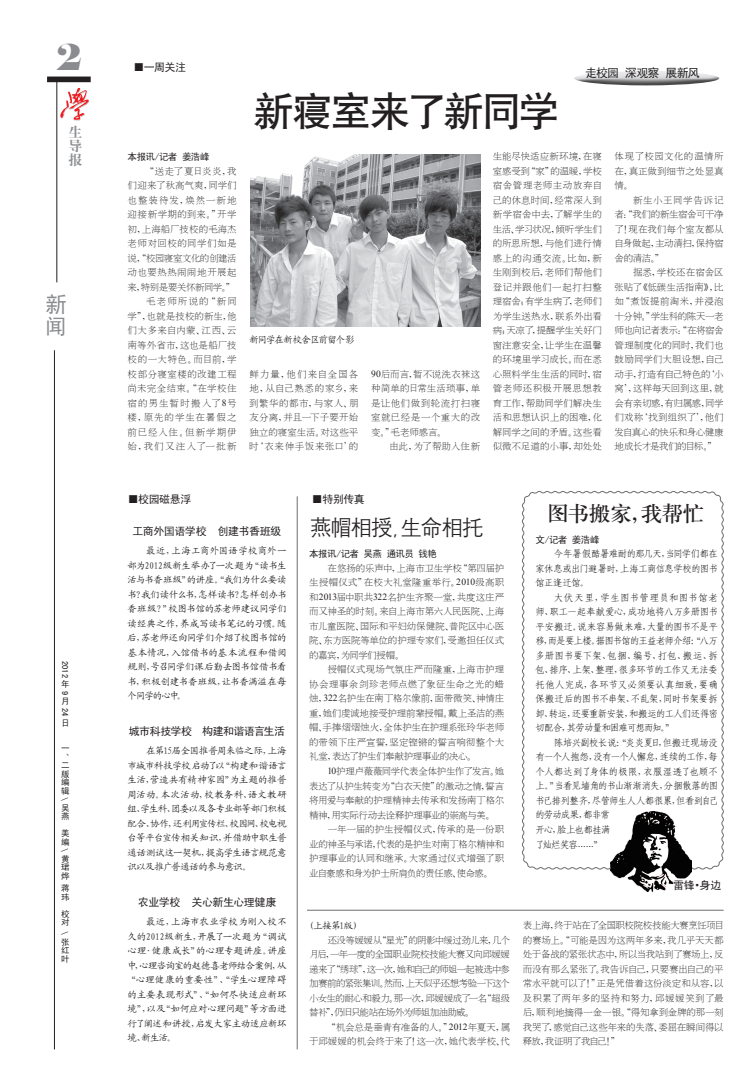
<style>
.page{position:relative;width:752px;height:1092px;background:#fff}
.page>*{position:absolute;margin:0;border:0;box-sizing:border-box;transform-origin:0 0}
.大标题{font:40px "H Yb 1 gj";letter-spacing:-.05em;color:#231f20}
.报眉{font:36px "Elephant";color:#8a8c8f}
.正文{font:22px "H Yg 2 gj";letter-spacing:-.075em;color:#231f20}
.正文-2{font:22px "H Ya 3 gj";letter-spacing:-.03em;color:#231f20}
.报眉-2{font:22px/22px "Sim Hei";color:#8a8c8f}
.报眉-3{font:14px/14px "H Ya 4 gj";color:#8a8c8f;text-align:justify}
.正文-3{font:12px "Sim Hei";letter-spacing:-.07em;color:#231f20}
.小标题{font:11px "Sim Hei";letter-spacing:-.05em;color:#231f20}
.栏口{font:11px "Sim Hei";letter-spacing:-.04em;color:#231f20}
.正文-4{font:11px "Sim Hei";color:#231f20}
.正文-5{font:9.5px/14.5px "H Ya 2 gj";letter-spacing:-.015em;color:#231f20;text-align:justify}
.正文-6{font:9.5px/14.5px "Kai Ti GB2312";letter-spacing:-.045em;color:#231f20;text-align:justify}
.正文-7{font:9.5px/14.5px "Fang Song GB2312";letter-spacing:-.075em;color:#231f20;text-align:justify}
.正文-8{font:9.5px "Sim Hei";letter-spacing:-.055em;color:#231f20}
.正文-9{font:9.5px "Kai Ti GB2312";letter-spacing:-.08em;color:#231f20}
.报眉-4{font:8.5px/8.5px "Sim Hei";color:#231f20}
.s1{font-family:"Times New Roman"}
</style>
<div class="page">
<hr style="left:56px;top:81px;width:1px;height:201px;background:#231f20">
<div style="left:47px;top:76px;width:44px;height:6px;background:#231f20"></div>
<img style="left:60px;top:88px;width:29px;height:33px">
<hr style="left:54px;top:350px;width:1px;height:699px;background:#231f20">
<div style="left:572px;top:70px;width:147px;height:10px;background:#fff;opacity:.75"></div>
<div style="left:572px;top:74px;width:147px;height:12px;background:#231f20;opacity:.75"></div>
<svg style="left:522px;top:491px;width:202px;height:379px"></svg>
<img style="left:250px;top:154px;width:230px;height:173px">
<img style="left:610px;top:811px;width:81px;height:80px">
<hr style="left:307px;top:909px;width:416px;height:1px;background:#6c6d70">
<hr style="left:297px;top:496px;width:1px;height:553px;background:#6c6d70">
<p class="报眉" style="left:56px;top:34px;width:28px">2</p>
<p class="报眉-3" style="left:68px;top:125px;width:15px">生导报</p>
<p class="报眉-2" style="left:45px;top:293px;width:22px">新闻</p>
<p class="报眉-4" style="left:69px;top:660px;width:18px;rotate:90deg">2012</p>
<p class="报眉-4" style="left:61px;top:680px;width:9px">年</p>
<p class="报眉-4" style="left:69px;top:690px;width:6px;rotate:90deg">9</p>
<p class="报眉-4" style="left:61px;top:697px;width:8px">月</p>
<p class="报眉-4" style="left:69px;top:707px;width:10px;rotate:90deg">24</p>
<p class="报眉-4" style="left:61px;top:718px;width:8px">日</p>
<p class="报眉-4" style="left:61px;top:743px;width:10px;text-align:justify">一、二版编辑</p>
<p class="报眉-4" style="left:69px;top:796px;width:6px;rotate:90deg">\</p>
<p class="报眉-4" style="left:61px;top:803px;width:9px">吴燕</p>
<p class="报眉-4" style="left:61px;top:828px;width:9px">美编</p>
<p class="报眉-4" style="left:69px;top:847px;width:6px;rotate:90deg">\</p>
<p class="报眉-4" style="left:61px;top:854px;width:10px;text-align:justify">黄珺烨</p>
<p class="报眉-4" style="left:61px;top:884px;width:9px">蒋玮</p>
<p class="报眉-4" style="left:61px;top:909px;width:10px">校对</p>
<p class="报眉-4" style="left:69px;top:930px;width:6px;rotate:90deg">\</p>
<p class="报眉-4" style="left:61px;top:937px;width:9px;text-align:justify">张红叶</p>
<p class="栏口" style="left:133px;top:62px;width:54px">■一周关注</p>
<p class="正文-3" style="left:584px;top:67px;width:116px">走校园 深观察 展新风</p>
<p class="正文-8" style="left:127px;top:152px;width:83px">本报讯/记者 姜浩峰</p>
<p class="正文-5" style="left:127px;top:164px;width:111px;text-indent:17px">“送走了夏日炎炎，我们迎来了秋高气爽，同学们也整装待发，焕然一新地迎接新学期的到来。”开学初，上海船厂技校的毛海杰老师对回校的同学们如是说，“校园寝室文化的创建活动也要热热闹闹地开展起来，特别是要关怀新同学。”</p>
<p class="正文-5" style="left:127px;top:294px;width:111px;text-indent:19px">毛老师所说的“新同学”，也就是技校的新生，他们大多来自内蒙、江西、云南等外省市，这也是船厂技校的一大特色。而目前，学校部分寝室楼的改建工程尚未完全结束。“在学校住宿的男生暂时搬入了<span class="s1">8</span>号楼，原先的学生在暑假之前已经入住。但新学期伊始，我们又注入了一批新</p>
<p class="大标题" style="left:253px;top:91px;width:307px">新寝室来了新同学</p>
<p class="正文-9" style="left:249px;top:335px;width:107px">新同学在新校舍区前留个影</p>
<p class="正文-5" style="left:249px;top:366px;width:111px">鲜力量，他们来自全国各地，从自己熟悉的家乡，来到繁华的都市，与家人、朋友分离，并且一下子要开始独立的寝室生活。对这些平时‘衣来伸手饭来张口’的</p>
<p class="正文-5" style="left:371px;top:366px;width:111px"><span class="s1">90</span>后而言，暂不说洗衣袜这种简单的日常生活琐事，单是让他们做到轮流打扫寝室就已经是一个重大的改变。”毛老师感言。</p>
<p class="正文-5" style="left:389px;top:439px;width:92px">由此，为了帮助入住新</p>
<p class="正文-5" style="left:492px;top:149px;width:111px">生能尽快适应新环境，在寝室感受到“家”的温暖，学校宿舍管理老师主动放弃自己的休息时间，经常深入到新学宿舍中去，了解学生的生活、学习状况，倾听学生们的所思所想，与他们进行情感上的沟通交流。比如，新生刚到校后，老师们帮他们登记并跟他们一起打扫整理宿舍；有学生病了，老师们为学生送热水，联系外出看病；天凉了，提醒学生关好门窗注意安全，让学生在温馨的环境里学习成长。而在悉心照料学生生活的同时，宿管老师还积极开展思想教育工作，帮助同学们解决生活和思想认识上的困难，化解同学之间的矛盾。这些看似微不足道的小事，却处处</p>
<p class="正文-5" style="left:614px;top:149px;width:111px">体现了校园文化的温情所在，真正做到细节之处显真情。</p>
<p class="正文-5" style="left:614px;top:193px;width:111px;text-indent:19px">新生小王同学告诉记者：“我们的新生宿舍可干净了！现在我们每个室友都从自身做起，主动清扫，保持宿舍的清洁。”</p>
<p class="正文-5" style="left:614px;top:265px;width:111px;text-indent:18px">据悉，学校还在宿舍区张贴了《低碳生活指南》，比如“煮饭提前淘米，并浸泡十分钟。”学生科的陈天一老师也向记者表示：“在将宿舍管理制度化的同时，我们也鼓励同学们大胆设想，自己动手，打造有自己特色的‘小窝’，这样每天回到这里，就会有亲切感，有归属感，同学们戏称‘找到组织了’，他们发自真心的快乐和身心健康地成长才是我们的目标。”</p>
<p class="栏口" style="left:128px;top:493px;width:65px">■校园磁悬浮</p>
<p class="栏口" style="left:312px;top:493px;width:54px">■特别传真</p>
<p class="正文" style="left:309px;top:516px;width:175px">燕帽相授，生命相托</p>
<p class="小标题" style="left:132px;top:526px;width:150px">工商外国语学校 创建书香班级</p>
<p class="正文-6" style="left:127px;top:543px;width:161px;text-indent:19px">最近，上海工商外国语学校商外一部为2012级新生举办了一次题为“读书生活与书香班级”的讲座。“我们为什么要读书？我们读什么书，怎样读书？怎样创办书香班级？”校图书馆的苏老师建议同学们读经典之作，养成写读书笔记的习惯。随后，苏老师还向同学们介绍了校图书馆的基本情况，入馆借书的基本流程和借阅规则，号召同学们课后勤去图书馆借书看书，积极创建书香班级，让书香满溢在每个同学的心中。</p>
<p class="小标题" style="left:129px;top:725px;width:158px">城市科技学校 构建和谐语言生活</p>
<p class="正文-6" style="left:127px;top:743px;width:161px;text-indent:19px">在第15届全国推普周来临之际，上海市城市科技学校启动了以“构建和谐语言生活，营造共有精神家园”为主题的推普周活动。本次活动，校教务科、语文教研组、学生科、团委以及各专业部等部门积极配合、协作，还利用宣传栏、校园网、校电视台等平台宣传相关知识，并借助中职生普通话测试这一契机，提高学生语言规范意识以及推广普通话的参与意识。</p>
<p class="小标题" style="left:138px;top:896px;width:140px">农业学校 关心新生心理健康</p>
<p class="正文-6" style="left:126px;top:914px;width:162px;text-indent:19px">最近，上海市农业学校为刚入校不久的2012级新生，开展了一次题为“调试心理·健康成长”的心理专题讲座。讲座中，心理咨询室的赵德喜老师结合案例，从“心理健康的重要性”、“学生心理障碍的主要表现形式”、“如何尽快适应新环境”，以及“如何应对心理问题”等方面进行了阐述和讲授，启发大家主动适应新环境、新生活。</p>
<p class="正文-8" style="left:309px;top:549px;width:129px">本报讯/记者 吴燕 通讯员 钱艳</p>
<p class="正文-5" style="left:309px;top:560px;width:196px;text-indent:18px">在悠扬的乐声中，上海市卫生学校“第四届护生授帽仪式”在校大礼堂隆重举行。<span class="s1">2010</span>级高职和<span class="s1">2013</span>届中职共<span class="s1">322</span>名护生齐聚一堂，共度这庄严而又神圣的时刻。来自上海市第六人民医院、上海市儿童医院、国际和平妇幼保健院、普陀区中心医院、东方医院等单位的护理专家们，受邀担任仪式的嘉宾，为同学们授帽。</p>
<p class="正文-5" style="left:309px;top:662px;width:196px;text-indent:19px">授帽仪式现场气氛庄严而隆重，上海市护理协会理事余剑珍老师点燃了象征生命之光的蜡烛，<span class="s1">322</span>名护生在南丁格尔像前，面带微笑、神情庄重，她们虔诚地接受护理前辈授帽。戴上圣洁的燕帽、手捧熠熠烛火，全体护生在护理系张玲华老师的带领下庄严宣誓，坚定铿锵的誓言响彻整个大礼堂，表达了护生们奉献护理事业的决心。</p>
<p class="正文-5" style="left:309px;top:763px;width:196px;text-indent:18px"><span class="s1">10</span>护理卢薇薇同学代表全体护生作了发言。她表达了从护生转变为“白衣天使”的激动之情，誓言将用爱与奉献的护理精神去传承和发扬南丁格尔精神，用实际行动去诠释护理事业的崇高与美。</p>
<p class="正文-5" style="left:309px;top:821px;width:196px;text-indent:18px">一年一届的护生授帽仪式，传承的是一份职业的神圣与承诺，代表的是护生对南丁格尔精神和护理事业的认同和继承。大家通过仪式增强了职业自豪感和身为护士所肩负的责任感、使命感。</p>
<p class="正文-6" style="left:309px;top:918px;width:51px">(上接第1版)</p>
<p class="正文-5" style="left:309px;top:932px;width:202px;text-indent:19px">还没等媛媛从“星光”的阴影中缓过劲儿来，几个月后，一年一度的全国职业院校技能大赛又向邱媛媛递来了“绣球”，这一次，她和自己的师姐一起被选中参加赛前的紧张集训。然而，上天似乎还想考验一下这个小女生的耐心和毅力。那一次，邱媛媛成了一名“超级替补”，仍旧只能站在场外为师姐加油助威。</p>
<p class="正文-5" style="left:309px;top:1019px;width:202px;text-align:right">“机会总是垂青有准备的人。”<span class="s1">2012</span>年夏天，属<br>于邱媛媛的机会终于来了！这一次，她代表学校、代</p>
<p class="正文-2" style="left:547px;top:502px;width:159px">图书搬家，我帮忙</p>
<p class="正文-8" style="left:535px;top:534px;width:65px">文/记者 姜浩峰</p>
<p class="正文-7" style="left:535px;top:546px;width:184px;text-indent:18px">今年暑假酷暑难耐的那几天，当同学们都在家休息或出门避暑时，上海工商信息学校的图书馆正逢迁馆。</p>
<p class="正文-7" style="left:535px;top:590px;width:184px;text-indent:18px">大伏天里，学生图书管理员和图书馆老师、职工一起奉献爱心，成功地将八万多册图书平安搬迁。说来容易做来难，大量的图书不是平移，而是要上楼。据图书馆的王益老师介绍：“八万多册图书要下架、包捆、编号、打包、搬运、拆包、排序、上架、整理，很多环节的工作又无法委托他人完成，各环节又必须要认真细致，要确保搬迁后的图书不串架、不乱架，同时书架要拆卸、转运，还要重新安装，和搬运的工人们还得密切配合，其劳动量和困难可想而知。”</p>
<p class="正文-7" style="left:535px;top:735px;width:184px;text-indent:18px">陈培兴副校长说：“炎炎夏日，但搬迁现场没有一个人抱怨，没有一个人懈怠，连续的工作，每个人都达到了身体的极限，衣服湿透了也顾不上。”当看见墙角的书山渐渐消失，分捆散落的图书已排列整齐，尽管师生人人都很累，但看到自己的劳动成果，都非常</p>
<p class="正文-7" style="left:535px;top:822px;width:77px">开心，脸上也都挂满</p>
<p class="正文-7" style="left:535px;top:836px;width:69px">了灿烂笑容……”</p>
<p class="正文-4" style="left:673px;top:879px;width:50px">雷锋·身边</p>
<p class="正文-5" style="left:522px;top:918px;width:203px">表上海，终于站在了全国职校院校技能大赛烹饪项目的赛场上。“可能是因为这两年多来，我几乎天天都处于备战的紧张状态中，所以当我站到了赛场上，反而没有那么紧张了。我告诉自己，只要赛出自己的平常水平就可以了！”正是凭借着这份淡定和从容，以及积累了两年多的坚持和努力，邱媛媛笑到了最后，顺利地摘得一金一银。“得知拿到金牌的那一刻我哭了，感觉自己这些年来的失落、委屈在瞬间得以释放，我证明了我自己！”</p>
</div>
